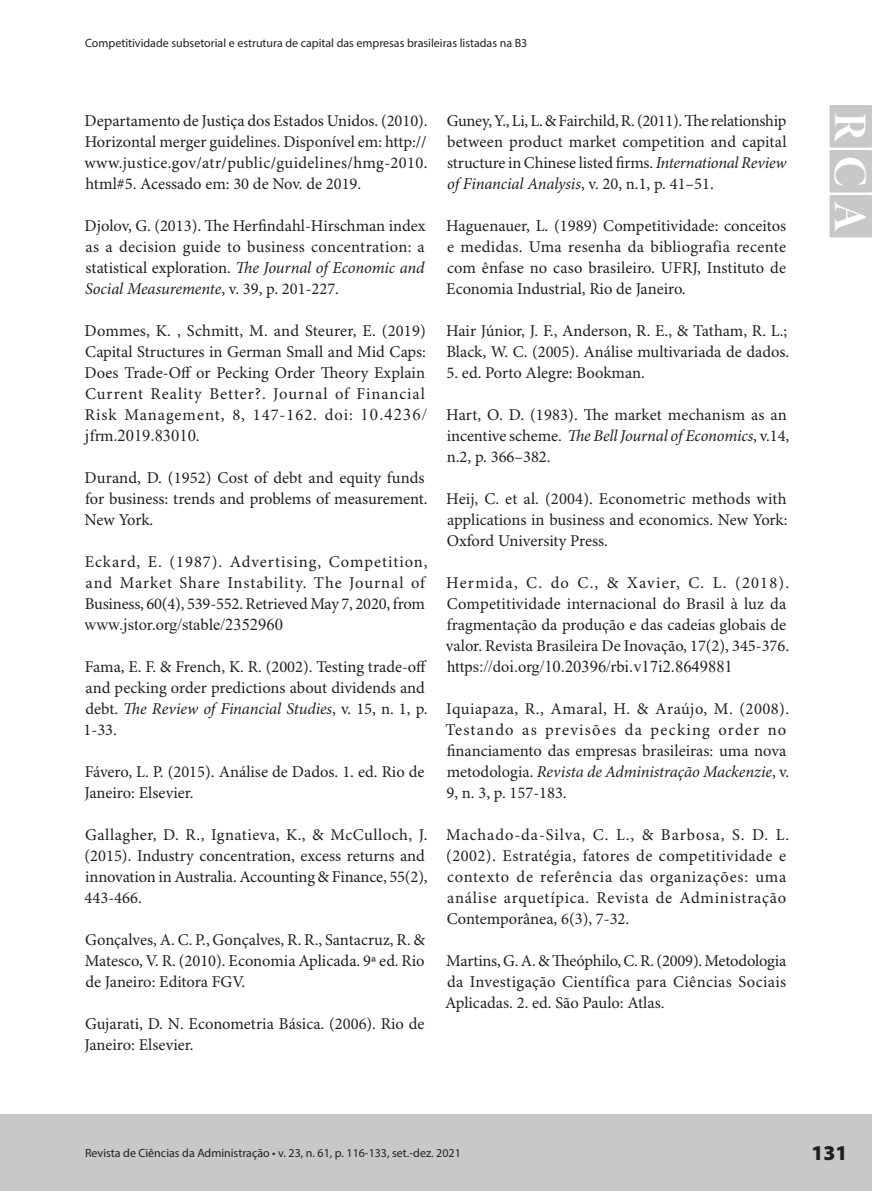
<style>
.page{position:relative;width:872px;height:1191px;background:#fff}
.page>*{position:absolute;margin:0;border:0;box-sizing:border-box;transform-origin:0 0}
.t1{font:46.8px "Minion Pro Bold Disp";color:#fff}
.t2{font:900 21px "Myriad Pro";color:#231f20}
.t3{font:16.5px/21px "Minion Pro";letter-spacing:.005em;color:#231f20}
.t4{font:16.5px/21px "Minion Pro";letter-spacing:.04em;color:#231f20}
.t5{font:16.5px/21px "Minion Pro";letter-spacing:.05em;color:#231f20}
.t6{font:16.5px "Times New Roman";color:#231f20}
.t7{font:12px "Myriad Pro";color:#231f20}
.s1{font-style:italic}
.s2{font-family:"Times New Roman"}
.s3{font-family:"Minion Pro"}
</style>
<div class="page">
<div style="left:0;top:1114px;width:872px;height:77px;background:#c7c8ca"></div>
<div style="left:829px;top:105px;width:43px;height:43px;background:#c7c8ca"></div>
<div style="left:829px;top:150px;width:43px;height:42px;background:#c7c8ca"></div>
<div style="left:829px;top:195px;width:43px;height:42px;background:#c7c8ca"></div>
<p class="t7" style="left:85px;top:35px;width:444px">Competitividade subsetorial e estrutura de capital das empresas brasileiras listadas na B3</p>
<p class="t3" style="left:84px;top:111px;width:345px;text-align:justify">Departamento de Justiça dos Estados Unidos. (2010).<br>Horizontal merger guidelines. Disponível em: http:// www.justice.gov/atr/public/guidelines/hmg-2010. html#5. Acessado em: 30 de Nov. de 2019.</p>
<p class="t3" style="left:85px;top:216px;width:342px;text-align:justify">Djolov, G. (2013). The Herfindahl-Hirschman index as a decision guide to business concentration: a statistical exploration. <span class="s1">The Journal of Economic and Social Measuremente</span>, v. 39, p. 201-227.</p>
<p class="t3" style="left:85px;top:321px;width:343px;text-align:justify">Dommes, K. , Schmitt, M. and Steurer, E. (2019)<br>Capital Structures in German Small and Mid Caps:<br>Does Trade-Off or Pecking Order Theory Explain Current Reality Better?. Journal of Financial Risk Management, 8, 147-162. doi: <span class="s2">10.4236/</span></p>
<p class="t6" style="left:85px;top:424px;width:116px">jfrm.2019.83010<span class="s3">.</span></p>
<p class="t3" style="left:85px;top:468px;width:344px">Durand, D. (1952) Cost of debt and equity funds for business: trends and problems of measurement.<br>New York.</p>
<p class="t5" style="left:85px;top:552px;width:344px">Eckard, E. (1987). Advertising, Competition, and Market Share Instability. The Journal of<br>Business, 60(4), 539-552. Retrieved May 7, 2020, from</p>
<p class="t6" style="left:84px;top:613px;width:200px">www.jstor.org/stable/2352960</p>
<p class="t3" style="left:84px;top:657px;width:345px">Fama, E. F. &amp; French, K. R. (2002). Testing trade-off and pecking order predictions about dividends and debt. <span class="s1">The Review of Financial Studies</span>, v. 15, n. 1, p.<br>1-33.</p>
<p class="t3" style="left:84px;top:762px;width:341px">Fávero, L. P. (2015). Análise de Dados. 1. ed. Rio de<br>Janeiro: Elsevier.</p>
<p class="t3" style="left:85px;top:825px;width:345px">Gallagher, D. R., Ignatieva, K., &amp; McCulloch, J. (2015). Industry concentration, excess returns and innovation in Australia. Accounting &amp; Finance, 55(2), 443-466.</p>
<p class="t3" style="left:85px;top:930px;width:342px;text-align:justify">Gonçalves, A. C. P., Gonçalves, R. R., Santacruz, R. &amp; Matesco, V. R. (2010). Economia Aplicada. 9ª ed. Rio de Janeiro: Editora FGV.</p>
<p class="t3" style="left:84px;top:1014px;width:341px">Gujarati, D. N. Econometria Básica. (2006). Rio de<br>Janeiro: Elsevier.</p>
<p class="t3" style="left:447px;top:111px;width:341px;text-align:justify">Guney, Y., Li, L. &amp; Fairchild, R. (2011). The relationship between product market competition and capital structure in Chinese listed firms. <span class="s1">International Review of Financial Analysis</span>, v. 20, n.1, p. 41–51.</p>
<p class="t3" style="left:446px;top:216px;width:341px;text-align:justify">Haguenauer, L. (1989) Competitividade: conceitos e medidas. Uma resenha da bibliografia recente com ênfase no caso brasileiro. UFRJ, Instituto de Economia Industrial, Rio de Janeiro.</p>
<p class="t3" style="left:446px;top:321px;width:344px">Hair Júnior, J. F., Anderson, R. E., &amp; Tatham, R. L.;<br>Black, W. C. (2005). Análise multivariada de dados.</p>
<p class="t3" style="left:446px;top:363px;width:200px">5. ed. Porto Alegre: Bookman.</p>
<p class="t3" style="left:446px;top:405px;width:344px">Hart, O. D. (1983). The market mechanism as an incentive scheme. <span class="s1">The Bell Journal of Economics</span>, v.14, n.2, p. 366–382.</p>
<p class="t3" style="left:446px;top:489px;width:343px;text-align:justify">Heij, C. et al. (2004). Econometric methods with applications in business and economics. New York:<br>Oxford University Press.</p>
<p class="t3" style="left:446px;top:573px;width:345px">Hermida, C. do C., &amp; Xavier, C. L. (2018).<br>Competitividade internacional do Brasil à luz da fragmentação da produção e das cadeias globais de valor. Revista Brasileira De Inovação, 17(2), 345-376.</p>
<p class="t6" style="left:447px;top:655px;width:287px">https://doi.org/10.20396/rbi.v17i2.8649881</p>
<p class="t3" style="left:445px;top:699px;width:345px">Iquiapaza, R., Amaral, H. &amp; Araújo, M. (2008).<br>Testando as previsões da pecking order no financiamento das empresas brasileiras: uma nova metodologia. <span class="s1">Revista de Administração Mackenzie</span>, v.<br>9, n. 3, p. 157-183.</p>
<p class="t4" style="left:446px;top:825px;width:344px">Machado-da-Silva, C. L., &amp; Barbosa, S. D. L. (2002). Estratégia, fatores de competitividade e contexto de referência das organizações: uma análise arquetípica. Revista de Administração Contemporânea, 6(3), 7-32.</p>
<p class="t3" style="left:445px;top:951px;width:343px;text-align:justify">Martins, G. A. &amp; Theóphilo, C. R. (2009). Metodologia da Investigação Científica para Ciências Sociais Aplicadas. 2. ed. São Paulo: Atlas.</p>
<h1 class="t1" style="left:878px;top:112px;width:121px;rotate:90deg">RCA</h1>
<p class="t7" style="left:85px;top:1145px;width:377px">Revista de Ciências da Administração • v. 23, n. 61, p. 116-133, set.-dez. 2021</p>
<p class="t2" style="left:811px;top:1141px;width:38px">131</p>
</div>
